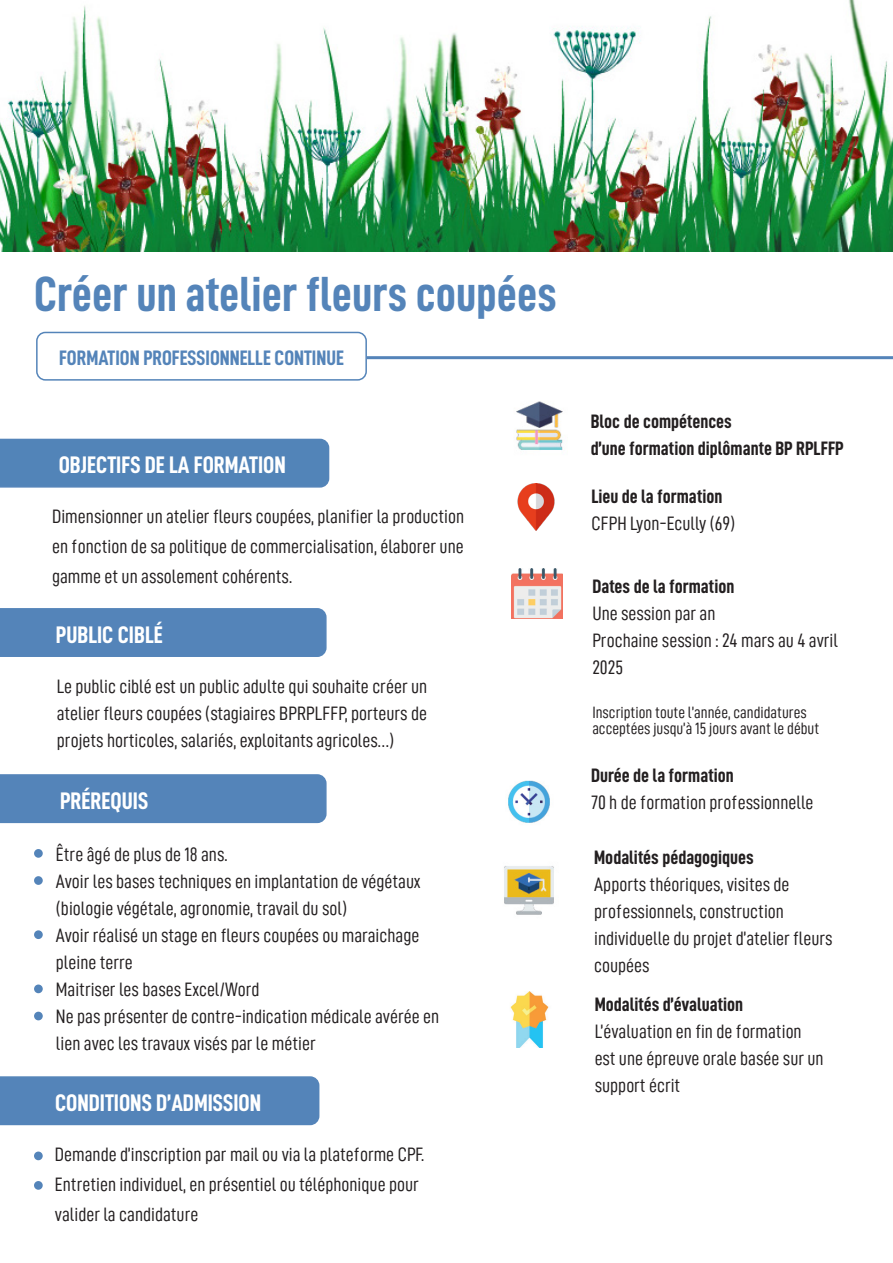
<style>
.page{position:relative;width:893px;height:1263px;background:#fff}
.page>*{position:absolute;margin:0;border:0;box-sizing:border-box;transform-origin:0 0}
.t1{font:49.5px "D DIN Condensed Bold";color:#5484b9}
.t2{font:24px "D DIN Condensed Bold";color:#fff}
.t3{font:21px "D DIN Condensed Bold";color:#5484b9}
.t4{font:19.5px/27px "D DIN Condensed";color:#231f20}
.t5{font:19.5px "D DIN Condensed Bold";color:#231f20}
.t6{font:16.5px/16.5px "D DIN Condensed";color:#231f20}
</style>
<div class="page">
<hr style="left:367px;top:356px;width:526px;height:3px;background:#5484b9">
<div style="left:0;top:439px;width:329px;height:49px;background:#5284b8"></div>
<div style="left:0;top:608px;width:327px;height:49px;background:#5484b9"></div>
<img style="left:516px;top:401px;width:47px;height:50px">
<img style="left:517px;top:483px;width:38px;height:47px">
<img style="left:512px;top:568px;width:50px;height:51px">
<div style="left:36px;top:332px;width:331px;height:49px;border:2px solid #5484b9;border-radius:9px"></div>
<div style="left:0;top:774px;width:327px;height:49px;background:#5484b9"></div>
<div style="left:34px;top:849px;width:9px;height:9px;background:#5484b9;border-radius:50%"></div>
<div style="left:34px;top:876px;width:9px;height:9px;background:#5484b9;border-radius:50%"></div>
<div style="left:0;top:1076px;width:319px;height:49px;background:#5484b9"></div>
<div style="left:34px;top:1151px;width:9px;height:9px;background:#5484b9;border-radius:50%"></div>
<div style="left:34px;top:1181px;width:9px;height:9px;background:#5484b9;border-radius:50%"></div>
<img style="left:510px;top:992px;width:39px;height:55px">
<img style="left:504px;top:866px;width:50px;height:49px">
<img style="left:508px;top:780px;width:42px;height:43px">
<img style="left:0;top:0;width:893px;height:252px">
<div style="left:34px;top:930px;width:9px;height:9px;background:#5484b9;border-radius:50%"></div>
<div style="left:34px;top:984px;width:9px;height:9px;background:#5484b9;border-radius:50%"></div>
<div style="left:34px;top:1012px;width:9px;height:8px;background:#5484b9;border-radius:50%"></div>
<p class="t1" style="left:34px;top:266px;width:524px">Créer un atelier fleurs coupées</p>
<p class="t3" style="left:59px;top:346px;width:286px">FORMATION PROFESSIONNELLE CONTINUE</p>
<p class="t2" style="left:59px;top:452px;width:229px">OBJECTIFS DE LA FORMATION</p>
<p class="t4" style="left:52px;top:501px;width:414px;line-height:30px;text-align:justify">Dimensionner un atelier fleurs coupées, planifier la production en fonction de sa politique de commercialisation, élaborer une gamme et un assolement cohérents.</p>
<p class="t2" style="left:56px;top:621px;width:108px">PUBLIC CIBLÉ</p>
<p class="t4" style="left:57px;top:673px;width:372px;text-align:justify">Le public ciblé est un public adulte qui souhaite créer un atelier fleurs coupées (stagiaires BPRPLFFP, porteurs de projets horticoles, salariés, exploitants agricoles…)</p>
<p class="t2" style="left:60px;top:787px;width:90px">PRÉREQUIS</p>
<p class="t4" style="left:56px;top:840px;width:173px">Être âgé de plus de 18 ans.</p>
<p class="t4" style="left:56px;top:867px;width:366px">Avoir les bases techniques en implantation de végétaux (biologie végétale, agronomie, travail du sol)</p>
<p class="t4" style="left:56px;top:921px;width:365px">Avoir réalisé un stage en fleurs coupées ou maraichage pleine terre</p>
<p class="t4" style="left:56px;top:975px;width:205px">Maitriser les bases Excel/Word</p>
<p class="t4" style="left:56px;top:1002px;width:385px">Ne pas présenter de contre-indication médicale avérée en lien avec les travaux visés par le métier</p>
<p class="t2" style="left:55px;top:1089px;width:208px">CONDITIONS D’ADMISSION</p>
<p class="t4" style="left:55px;top:1140px;width:371px">Demande d’inscription par mail ou via la plateforme CPF.</p>
<p class="t4" style="left:55px;top:1169px;width:365px;line-height:30px">Entretien individuel, en présentiel ou téléphonique pour valider la candidature</p>
<p class="t5" style="left:591px;top:411px;width:143px">Bloc de compétences</p>
<p class="t5" style="left:591px;top:438px;width:254px">d’une formation diplômante BP RPLFFP</p>
<p class="t5" style="left:591px;top:486px;width:133px">Lieu de la formation</p>
<p class="t4" style="left:591px;top:510px;width:145px">CFPH Lyon-Ecully (69)</p>
<p class="t5" style="left:592px;top:576px;width:144px">Dates de la formation</p>
<p class="t4" style="left:592px;top:600px;width:125px">Une session par an</p>
<p class="t4" style="left:592px;top:627px;width:247px">Prochaine session : 24 mars au 4 avril<br>2025</p>
<p class="t6" style="left:592px;top:703px;width:228px">Inscription toute l’année, candidatures acceptées jusqu’à 15 jours avant le début</p>
<p class="t5" style="left:591px;top:765px;width:144px">Durée de la formation</p>
<p class="t4" style="left:591px;top:788px;width:224px">70 h de formation professionnelle</p>
<p class="t5" style="left:594px;top:847px;width:161px">Modalités pédagogiques</p>
<p class="t4" style="left:594px;top:871px;width:240px">Apports théoriques, visites de professionnels, construction individuelle du projet d’atelier fleurs coupées</p>
<p class="t5" style="left:595px;top:994px;width:150px">Modalités d’évaluation</p>
<p class="t4" style="left:595px;top:1017px;width:231px">L’évaluation en fin de formation est une épreuve orale basée sur un support écrit</p>
</div>
